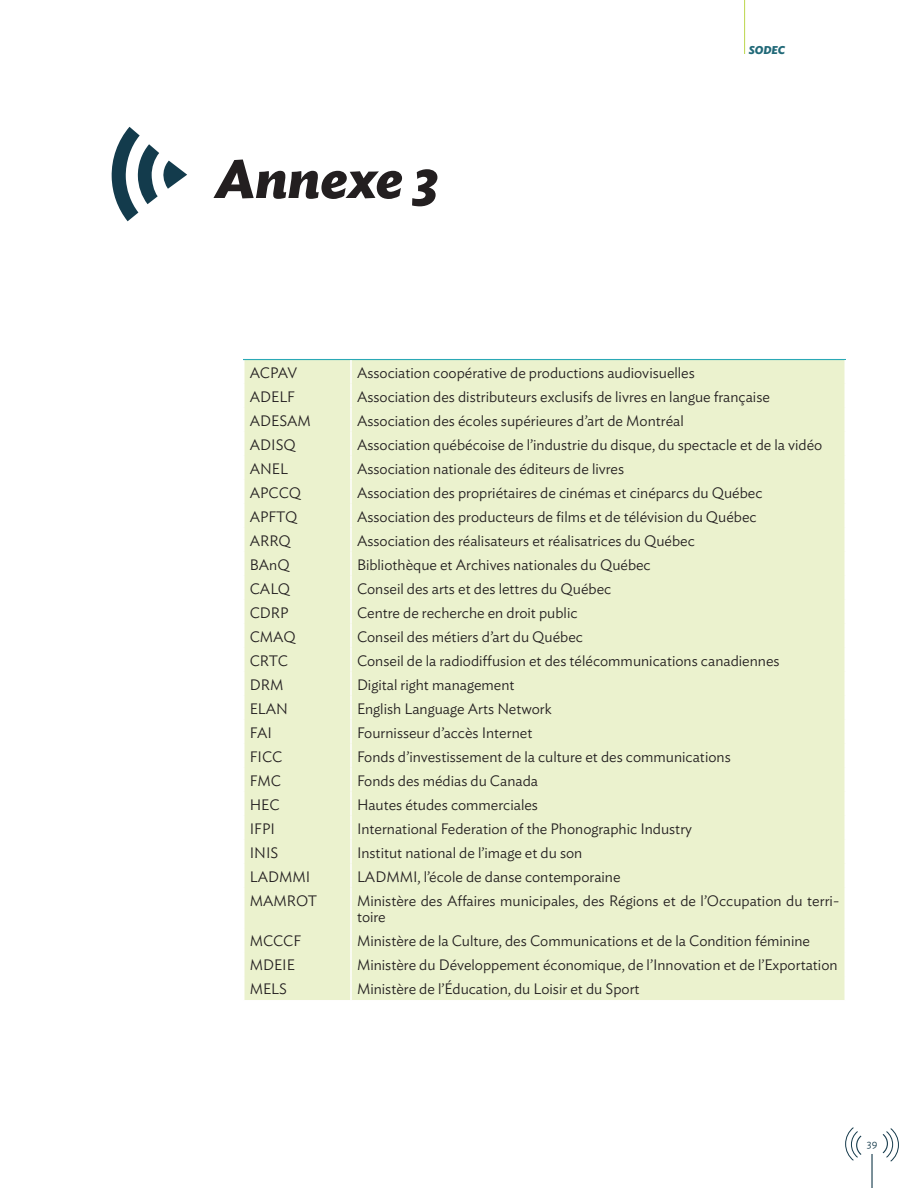
<style>
.page{position:relative;width:918px;height:1188px;background:#fff}
.page>*{position:absolute;margin:0;border:0;box-sizing:border-box;transform-origin:0 0}
.t1{font:italic 700 54px "Ideal Sans";color:#231f20}
.t2{font:300 15px/16.5px "Ideal Sans";color:#231f20}
.t3{font:italic 700 11.25px "Ideal Sans";color:#216978}
.t4{font:300 10.5px "Ideal Sans";color:#163b4c}
</style>
<div class="page">
<hr style="left:871px;top:1154px;width:2px;height:34px;background:#163b4c">
<svg style="left:845px;top:1127px;width:17px;height:34px"></svg>
<svg style="left:882px;top:1128px;width:17px;height:34px"></svg>
<hr style="left:744px;top:0;width:1px;height:54px;background:#c3da5f">
<svg style="left:111px;top:127px;width:76px;height:94px"></svg>
<div style="left:244px;top:360px;width:600px;height:640px;background:#ebf2ce"></div>
<hr style="left:243px;top:359px;width:108px;height:1px;background:#2aa9b6">
<hr style="left:351px;top:359px;width:495px;height:1px;background:#2aa9b6">
<hr style="left:350px;top:360px;width:2px;height:24px;background:#fff">
<hr style="left:350px;top:384px;width:2px;height:24px;background:#fff">
<hr style="left:350px;top:408px;width:2px;height:24px;background:#fff">
<hr style="left:350px;top:432px;width:2px;height:24px;background:#fff">
<hr style="left:350px;top:456px;width:2px;height:24px;background:#fff">
<hr style="left:350px;top:480px;width:2px;height:24px;background:#fff">
<hr style="left:350px;top:504px;width:2px;height:24px;background:#fff">
<hr style="left:350px;top:528px;width:2px;height:24px;background:#fff">
<hr style="left:350px;top:552px;width:2px;height:24px;background:#fff">
<hr style="left:350px;top:576px;width:2px;height:24px;background:#fff">
<hr style="left:350px;top:600px;width:2px;height:24px;background:#fff">
<hr style="left:350px;top:624px;width:2px;height:24px;background:#fff">
<hr style="left:350px;top:648px;width:2px;height:24px;background:#fff">
<hr style="left:350px;top:672px;width:2px;height:24px;background:#fff">
<hr style="left:350px;top:696px;width:2px;height:24px;background:#fff">
<hr style="left:350px;top:720px;width:2px;height:24px;background:#fff">
<hr style="left:350px;top:744px;width:2px;height:24px;background:#fff">
<hr style="left:350px;top:768px;width:2px;height:24px;background:#fff">
<hr style="left:350px;top:792px;width:2px;height:24px;background:#fff">
<hr style="left:350px;top:816px;width:2px;height:24px;background:#fff">
<hr style="left:350px;top:840px;width:2px;height:24px;background:#fff">
<hr style="left:350px;top:864px;width:2px;height:24px;background:#fff">
<hr style="left:350px;top:888px;width:2px;height:40px;background:#fff">
<hr style="left:350px;top:928px;width:2px;height:24px;background:#fff">
<hr style="left:350px;top:952px;width:2px;height:24px;background:#fff">
<hr style="left:350px;top:976px;width:2px;height:24px;background:#fff">
<h1 class="t1" style="left:215px;top:136px;width:225px">Annexe 3</h1>
<p class="t3" style="left:749px;top:41px;width:38px">SODEC</p>
<p class="t2" style="left:250px;top:363px;width:49px">ACPAV</p>
<p class="t2" style="left:357px;top:363px;width:339px">Association coopérative de productions audiovisuelles</p>
<p class="t2" style="left:250px;top:387px;width:47px">ADELF</p>
<p class="t2" style="left:357px;top:387px;width:414px">Association des distributeurs exclusifs de livres en langue française</p>
<p class="t2" style="left:250px;top:411px;width:63px">ADESAM</p>
<p class="t2" style="left:357px;top:411px;width:328px">Association des écoles supérieures d’art de Montréal</p>
<p class="t2" style="left:250px;top:435px;width:48px">ADISQ</p>
<p class="t2" style="left:357px;top:435px;width:467px">Association québécoise de l’industrie du disque, du spectacle et de la vidéo</p>
<p class="t2" style="left:250px;top:459px;width:40px">ANEL</p>
<p class="t2" style="left:357px;top:459px;width:269px">Association nationale des éditeurs de livres</p>
<p class="t2" style="left:250px;top:483px;width:53px">APCCQ</p>
<p class="t2" style="left:357px;top:483px;width:407px">Association des propriétaires de cinémas et cinéparcs du Québec</p>
<p class="t2" style="left:250px;top:507px;width:49px">APFTQ</p>
<p class="t2" style="left:357px;top:507px;width:401px">Association des producteurs de films et de télévision du Québec</p>
<p class="t2" style="left:250px;top:531px;width:43px">ARRQ</p>
<p class="t2" style="left:357px;top:531px;width:339px">Association des réalisateurs et réalisatrices du Québec</p>
<p class="t2" style="left:250px;top:555px;width:41px">BAnQ</p>
<p class="t2" style="left:357px;top:555px;width:295px">Bibliothèque et Archives nationales du Québec</p>
<p class="t2" style="left:250px;top:579px;width:42px">CALQ</p>
<p class="t2" style="left:357px;top:579px;width:256px">Conseil des arts et des lettres du Québec</p>
<p class="t2" style="left:250px;top:603px;width:40px">CDRP</p>
<p class="t2" style="left:357px;top:603px;width:222px">Centre de recherche en droit public</p>
<p class="t2" style="left:250px;top:627px;width:47px">CMAQ</p>
<p class="t2" style="left:357px;top:627px;width:228px">Conseil des métiers d’art du Québec</p>
<p class="t2" style="left:250px;top:651px;width:40px">CRTC</p>
<p class="t2" style="left:357px;top:651px;width:424px">Conseil de la radiodiffusion et des télécommunications canadiennes</p>
<p class="t2" style="left:250px;top:675px;width:35px">DRM</p>
<p class="t2" style="left:357px;top:675px;width:159px">Digital right management</p>
<p class="t2" style="left:250px;top:699px;width:40px">ELAN</p>
<p class="t2" style="left:357px;top:699px;width:196px">English Language Arts Network</p>
<p class="t2" style="left:250px;top:723px;width:24px">FAI</p>
<p class="t2" style="left:357px;top:723px;width:177px">Fournisseur d’accès Internet</p>
<p class="t2" style="left:250px;top:747px;width:34px">FICC</p>
<p class="t2" style="left:357px;top:747px;width:375px">Fonds d’investissement de la culture et des communications</p>
<p class="t2" style="left:250px;top:771px;width:33px">FMC</p>
<p class="t2" style="left:357px;top:771px;width:183px">Fonds des médias du Canada</p>
<p class="t2" style="left:250px;top:795px;width:31px">HEC</p>
<p class="t2" style="left:357px;top:795px;width:182px">Hautes études commerciales</p>
<p class="t2" style="left:250px;top:819px;width:27px">IFPI</p>
<p class="t2" style="left:357px;top:819px;width:337px">International Federation of the Phonographic Industry</p>
<p class="t2" style="left:250px;top:843px;width:30px">INIS</p>
<p class="t2" style="left:357px;top:843px;width:227px">Institut national de l’image et du son</p>
<p class="t2" style="left:250px;top:867px;width:62px">LADMMI</p>
<p class="t2" style="left:357px;top:867px;width:265px">LADMMI, l’école de danse contemporaine</p>
<p class="t2" style="left:250px;top:891px;width:69px">MAMROT</p>
<p class="t2" style="left:357px;top:891px;width:484px">Ministère des Affaires municipales, des Régions et de l’Occupation du terri&shy;toire</p>
<p class="t2" style="left:250px;top:931px;width:53px">MCCCF</p>
<p class="t2" style="left:357px;top:931px;width:455px">Ministère de la Culture, des Communications et de la Condition féminine</p>
<p class="t2" style="left:250px;top:955px;width:47px">MDEIE</p>
<p class="t2" style="left:357px;top:955px;width:482px">Ministère du Développement économique, de l’Innovation et de l’Exportation</p>
<p class="t2" style="left:250px;top:979px;width:39px">MELS</p>
<p class="t2" style="left:357px;top:979px;width:284px">Ministère de l’Éducation, du Loisir et du Sport</p>
<p class="t4" style="left:867px;top:1135px;width:12px">39</p>
</div>
